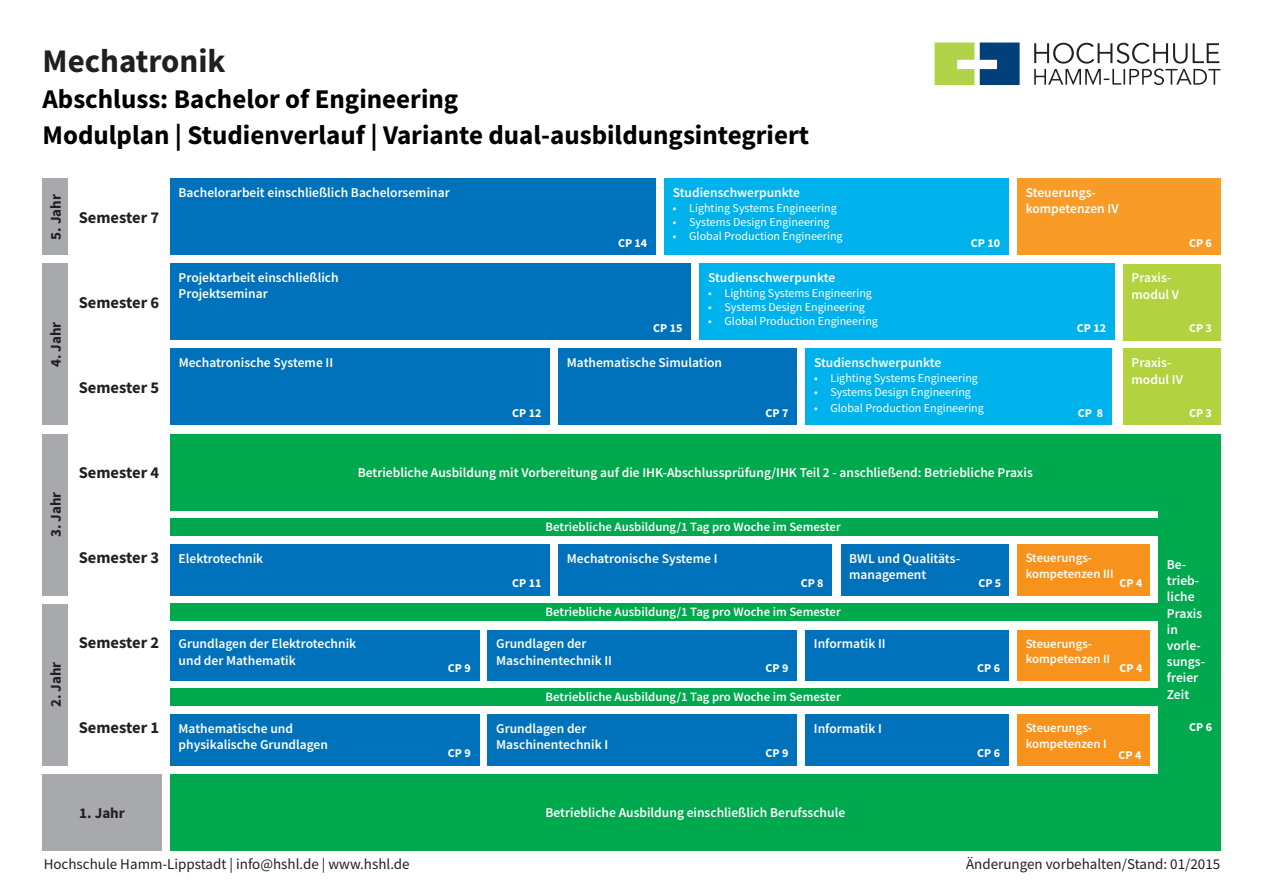
<style>
.page{position:relative;width:1263px;height:893px;background:#fff}
.page>*{position:absolute;margin:0;border:0;box-sizing:border-box;transform-origin:0 0}
.t1{font:700 33px "Source Sans Pro";color:#231f20}
.t2{font:700 27px/36px "Source Sans Pro";color:#000001}
.t3{font:700 16.5px "Source Sans Pro";color:#231f20}
.t4{font:15px "Source Sans Pro";color:#231f20}
.t5{font:700 15px "Source Sans Pro";color:#231f20}
.t6{font:600 13.5px/16.2px "Source Sans Pro";color:#fff}
.t7{font:600 12.75px/15.3px "Source Sans Pro";color:#fff}
.t8{font:12px "Source Sans Pro";color:#fff}
.t9{font:700 12px "Source Sans Pro";color:#fff}
</style>
<div class="page">
<svg style="left:974px;top:43px;width:6px;height:42px"></svg>
<svg style="left:934px;top:43px;width:40px;height:42px;background:#b9d75c"></svg>
<svg style="left:980px;top:43px;width:39px;height:42px;background:#195285"></svg>
<svg style="left:1034px;top:43px;width:186px;height:42px"></svg>
<div style="left:170px;top:519px;width:1046px;height:17px;background:#00a84e"></div>
<div style="left:170px;top:604px;width:1046px;height:17px;background:#00a84e"></div>
<div style="left:170px;top:689px;width:1046px;height:17px;background:#00a84e"></div>
<div style="left:170px;top:714px;width:309px;height:52px;background:#0072bc"></div>
<div style="left:1017px;top:714px;width:133px;height:52px;background:#f7931d"></div>
<div style="left:1017px;top:544px;width:133px;height:51px;background:#f7931d"></div>
<div style="left:1017px;top:630px;width:133px;height:50px;background:#f7931d"></div>
<div style="left:170px;top:434px;width:1050px;height:76px;background:#00a84e"></div>
<div style="left:488px;top:714px;width:309px;height:52px;background:#0072bc"></div>
<div style="left:805px;top:714px;width:204px;height:52px;background:#0072bc"></div>
<div style="left:170px;top:264px;width:521px;height:76px;background:#0072bc"></div>
<div style="left:170px;top:179px;width:486px;height:76px;background:#0072bc"></div>
<div style="left:699px;top:264px;width:415px;height:76px;background:#00b2eb"></div>
<div style="left:664px;top:179px;width:345px;height:76px;background:#00b2eb"></div>
<div style="left:1017px;top:179px;width:203px;height:76px;background:#f89c27"></div>
<div style="left:1158px;top:434px;width:62px;height:389px;background:#00a84e"></div>
<div style="left:1123px;top:349px;width:97px;height:76px;background:#b2d23f"></div>
<div style="left:1123px;top:264px;width:97px;height:76px;background:#b2d23f"></div>
<div style="left:170px;top:630px;width:309px;height:50px;background:#0072bc"></div>
<div style="left:488px;top:630px;width:309px;height:50px;background:#0072bc"></div>
<div style="left:170px;top:544px;width:380px;height:51px;background:#0072bc"></div>
<div style="left:170px;top:349px;width:380px;height:76px;background:#0072bc"></div>
<div style="left:805px;top:630px;width:204px;height:50px;background:#0072bc"></div>
<div style="left:841px;top:544px;width:168px;height:51px;background:#0072bc"></div>
<div style="left:558px;top:349px;width:239px;height:76px;background:#0072bc"></div>
<div style="left:805px;top:349px;width:306px;height:76px;background:#00b2eb"></div>
<div style="left:558px;top:544px;width:274px;height:51px;background:#0072bc"></div>
<div style="left:170px;top:774px;width:1050px;height:76px;background:#00a84e"></div>
<div style="left:43px;top:774px;width:119px;height:76px;background:#a8a9ad"></div>
<div style="left:43px;top:604px;width:25px;height:161px;background:#a8a9ad"></div>
<div style="left:43px;top:434px;width:25px;height:161px;background:#a8a9ad"></div>
<div style="left:43px;top:264px;width:25px;height:161px;background:#a8a9ad"></div>
<div style="left:43px;top:179px;width:25px;height:76px;background:#a8a9ad"></div>
<h1 class="t1" style="left:43px;top:39px;width:185px">Mechatronik</h1>
<h2 class="t2" style="left:43px;top:81px;width:768px">Abschluss: Bachelor of Engineering<br>Modulplan | Studienverlauf | Variante dual-ausbildungsintegriert</h2>
<p class="t5" style="left:46px;top:240px;width:47px;rotate:-90deg">5. Jahr</p>
<p class="t3" style="left:79px;top:206px;width:82px">Semester 7</p>
<p class="t5" style="left:46px;top:367px;width:47px;rotate:-90deg">4. Jahr</p>
<p class="t3" style="left:79px;top:291px;width:82px">Semester 6</p>
<p class="t3" style="left:79px;top:376px;width:82px">Semester 5</p>
<p class="t6" style="left:179px;top:184px;width:273px">Bachelorarbeit einschließlich Bachelorseminar</p>
<p class="t6" style="left:179px;top:270px;width:162px">Projektarbeit einschließlich<br>Projektseminar</p>
<p class="t6" style="left:179px;top:355px;width:156px">Mechatronische Systeme II</p>
<p class="t9" style="left:512px;top:405px;width:31px">CP 12</p>
<p class="t9" style="left:618px;top:235px;width:31px">CP 14</p>
<p class="t6" style="left:673px;top:184px;width:129px">Studienschwerpunkte</p>
<p class="t8" style="left:673px;top:200px;width:165px">• Lighting Systems Engineering</p>
<p class="t8" style="left:673px;top:214px;width:158px">• Systems Design Engineering</p>
<p class="t8" style="left:673px;top:229px;width:171px">• Global Production Engineering</p>
<p class="t9" style="left:971px;top:235px;width:31px">CP 10</p>
<p class="t6" style="left:1026px;top:184px;width:94px">Steuerungs&shy;kompetenzen IV</p>
<p class="t9" style="left:1189px;top:235px;width:24px">CP 6</p>
<p class="t9" style="left:653px;top:320px;width:31px">CP 15</p>
<p class="t6" style="left:708px;top:270px;width:129px">Studienschwerpunkte</p>
<p class="t8" style="left:708px;top:285px;width:165px">• Lighting Systems Engineering</p>
<p class="t8" style="left:708px;top:299px;width:158px">• Systems Design Engineering</p>
<p class="t8" style="left:708px;top:314px;width:171px">• Global Production Engineering</p>
<p class="t9" style="left:1077px;top:320px;width:31px">CP 12</p>
<p class="t6" style="left:1131px;top:270px;width:49px">Praxis&shy;modul V</p>
<p class="t9" style="left:1189px;top:320px;width:24px">CP 3</p>
<p class="t6" style="left:567px;top:355px;width:157px">Mathematische Simulation</p>
<p class="t9" style="left:765px;top:405px;width:24px">CP 7</p>
<p class="t6" style="left:814px;top:355px;width:129px">Studienschwerpunkte</p>
<p class="t8" style="left:814px;top:370px;width:165px">• Lighting Systems Engineering</p>
<p class="t8" style="left:814px;top:384px;width:158px">• Systems Design Engineering</p>
<p class="t8" style="left:814px;top:401px;width:171px">• Global Production Engineering</p>
<p class="t9" style="left:1078px;top:405px;width:27px">CP 8</p>
<p class="t6" style="left:1131px;top:355px;width:53px">Praxis&shy;modul IV</p>
<p class="t9" style="left:1189px;top:405px;width:24px">CP 3</p>
<p class="t5" style="left:46px;top:537px;width:47px;rotate:-90deg">3. Jahr</p>
<p class="t3" style="left:79px;top:462px;width:82px">Semester 4</p>
<p class="t6" style="left:358px;top:464px;width:677px">Betriebliche Ausbildung mit Vorbereitung auf die IHK-Abschlussprüfung/IHK Teil 2 - anschließend: Betriebliche Praxis</p>
<p class="t7" style="left:545px;top:519px;width:297px">Betriebliche Ausbildung/1 Tag pro Woche im Semester</p>
<p class="t3" style="left:79px;top:547px;width:82px">Semester 3</p>
<p class="t6" style="left:179px;top:550px;width:86px">Elektrotechnik</p>
<p class="t5" style="left:46px;top:707px;width:47px;rotate:-90deg">2. Jahr</p>
<p class="t3" style="left:79px;top:632px;width:82px">Semester 2</p>
<p class="t3" style="left:79px;top:717px;width:82px">Semester 1</p>
<p class="t6" style="left:179px;top:636px;width:179px">Grundlagen der Elektrotechnik und der Mathematik</p>
<p class="t6" style="left:179px;top:720px;width:151px">Mathematische und physikalische Grundlagen</p>
<p class="t9" style="left:448px;top:660px;width:24px">CP 9</p>
<p class="t9" style="left:448px;top:745px;width:24px">CP 9</p>
<p class="t9" style="left:512px;top:575px;width:31px">CP 11</p>
<p class="t6" style="left:567px;top:550px;width:152px">Mechatronische Systeme I</p>
<p class="t9" style="left:801px;top:575px;width:24px">CP 8</p>
<p class="t7" style="left:545px;top:604px;width:297px">Betriebliche Ausbildung/1 Tag pro Woche im Semester</p>
<p class="t6" style="left:849px;top:550px;width:112px">BWL und Qualitäts&shy;management</p>
<p class="t6" style="left:496px;top:636px;width:117px">Grundlagen der<br>Maschinentechnik II</p>
<p class="t9" style="left:765px;top:660px;width:24px">CP 9</p>
<p class="t6" style="left:814px;top:636px;width:73px">Informatik II</p>
<p class="t7" style="left:545px;top:689px;width:297px">Betriebliche Ausbildung/1 Tag pro Woche im Semester</p>
<p class="t6" style="left:496px;top:720px;width:114px">Grundlagen der<br>Maschinentechnik I</p>
<p class="t9" style="left:765px;top:745px;width:24px">CP 9</p>
<p class="t6" style="left:814px;top:720px;width:70px">Informatik I</p>
<p class="t9" style="left:978px;top:575px;width:24px">CP 5</p>
<p class="t9" style="left:977px;top:660px;width:24px">CP 6</p>
<p class="t9" style="left:977px;top:745px;width:24px">CP 6</p>
<p class="t5" style="left:79px;top:803px;width:47px">1. Jahr</p>
<p class="t6" style="left:545px;top:804px;width:301px">Betriebliche Ausbildung einschließlich Berufsschule</p>
<p class="t7" style="left:1026px;top:550px;width:90px">Steuerungs&shy;kompetenzen III</p>
<p class="t9" style="left:1119px;top:575px;width:24px">CP 4</p>
<p class="t7" style="left:1026px;top:636px;width:86px">Steuerungs&shy;kompetenzen II</p>
<p class="t9" style="left:1119px;top:660px;width:24px">CP 4</p>
<p class="t7" style="left:1026px;top:720px;width:82px">Steuerungs&shy;kompetenzen I</p>
<p class="t9" style="left:1118px;top:747px;width:24px">CP 4</p>
<p class="t6" style="left:1167px;top:556px;width:40px">Be&shy;trieb&shy;liche<br>Praxis in vorle&shy;sungs&shy;freier<br>Zeit</p>
<p class="t9" style="left:1189px;top:719px;width:24px">CP 6</p>
<p class="t4" style="left:44px;top:855px;width:367px">Hochschule Hamm-Lippstadt | info@hshl.de | www.hshl.de</p>
<p class="t4" style="left:966px;top:855px;width:256px">Änderungen vorbehalten/Stand: 01/2015</p>
</div>
